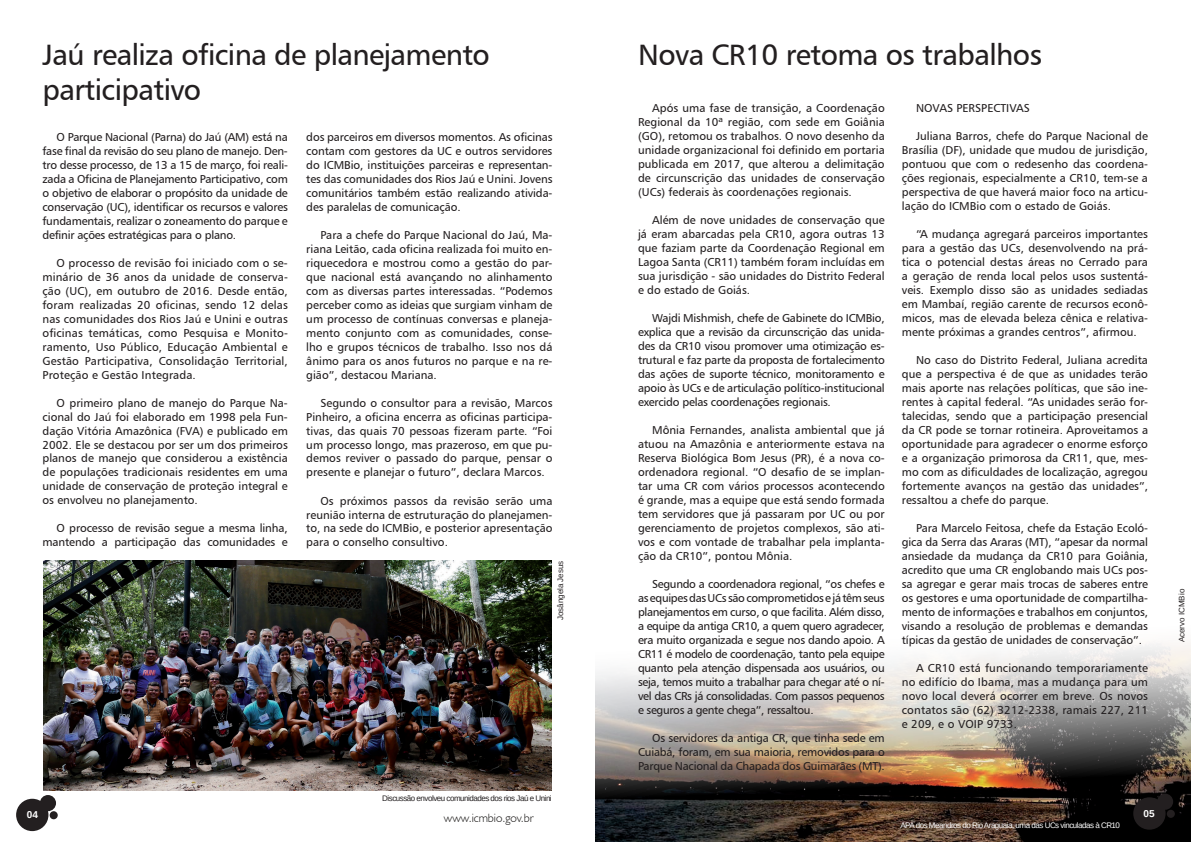
<style>
.page{position:relative;width:1191px;height:842px;background:#fff}
.page>*{position:absolute;margin:0;border:0;box-sizing:border-box;transform-origin:0 0}
.t1{font:29.5px/35.4px "Humanist 777 BT Roman B";letter-spacing:-.02em;color:#231f20}
.t2{font:300 12px "Humanist 521 BT";color:#1c1a19}
.t3{font:11.5px/14px "Humanist 777 BT Roman B";color:#231f20;text-align:justify}
.t4{font:700 10px "Liberation Sans";color:#fff}
.t5{font:8px "Liberation Sans";letter-spacing:-.06em;color:#fff}
.t6{font:8px "Liberation Sans";letter-spacing:-.06em;color:#231f20}
.t7{font:8px "Liberation Sans";color:#231f20}
</style>
<div class="page">
<img style="left:595px;top:643px;width:596px;height:199px">
<div style="left:16px;top:799px;width:32px;height:32px;background:#231f20;border-radius:50%"></div>
<div style="left:40px;top:795px;width:16px;height:16px;background:#231f20;border-radius:50%"></div>
<div style="left:50px;top:811px;width:8px;height:8px;background:#231f20;border-radius:50%"></div>
<div style="left:1133px;top:797px;width:32px;height:33px;background:#231f20;border-radius:50%"></div>
<div style="left:1157px;top:794px;width:16px;height:16px;background:#231f20;border-radius:50%"></div>
<div style="left:1166px;top:810px;width:8px;height:8px;background:#231f20;border-radius:50%"></div>
<img style="left:43px;top:561px;width:509px;height:230px">
<h1 class="t1" style="left:43px;top:36px;width:449px">Jaú realiza oficina de planejamento participativo</h1>
<h1 class="t1" style="left:638px;top:36px;width:405px">Nova CR10 retoma os trabalhos</h1>
<p class="t3" style="left:638px;top:101px;width:248px;text-indent:14px">Após uma fase de transição, a Coordenação Regional da 10ª região, com sede em Goiânia (GO), retomou os trabalhos. O novo desenho da unidade organizacional foi definido em portaria publicada em 2017, que alterou a delimitação de circunscrição das unidades de conservação (UCs) federais às coordenações regionais.</p>
<p class="t3" style="left:638px;top:213px;width:248px;text-indent:14px">Além de nove unidades de conservação que já eram abarcadas pela CR10, agora outras 13 que faziam parte da Coordenação Regional em Lagoa Santa (CR11) também foram incluídas em sua jurisdição - são unidades do Distrito Federal e do estado de Goiás.</p>
<p class="t3" style="left:638px;top:311px;width:248px;text-indent:14px">Wajdi Mishmish, chefe de Gabinete do ICMBio, explica que a revisão da circunscrição das unida&shy;des da CR10 visou promover uma otimização es&shy;trutural e faz parte da proposta de fortalecimento das ações de suporte técnico, monitoramento e apoio às UCs e de articulação político-institucional exercido pelas coordenações regionais.</p>
<p class="t3" style="left:638px;top:423px;width:248px;text-indent:14px">Mônia Fernandes, analista ambiental que já atuou na Amazônia e anteriormente estava na Reserva Biológica Bom Jesus (PR), é a nova co&shy;ordenadora regional. “O desafio de se implan&shy;tar uma CR com vários processos acontecendo é grande, mas a equipe que está sendo formada tem servidores que já passaram por UC ou por gerenciamento de projetos complexos, são ati&shy;vos e com vontade de trabalhar pela implanta&shy;ção da CR10”, pontou Mônia.</p>
<p class="t3" style="left:638px;top:577px;width:248px;text-indent:14px">Segundo a coordenadora regional, “os chefes e as equipes das UCs são comprometidos e já têm seus planejamentos em curso, o que facilita. Além disso, a equipe da antiga CR10, a quem quero agradecer, era muito organizada e segue nos dando apoio. A CR11 é modelo de coordenação, tanto pela equipe quanto pela atenção dispensada aos usuários, ou seja, temos muito a trabalhar para chegar até o ní&shy;vel das CRs já consolidadas. Com passos pequenos e seguros a gente chega”, ressaltou.</p>
<p class="t3" style="left:638px;top:731px;width:248px;text-indent:14px">Os servidores da antiga CR, que tinha sede em Cuiabá, foram, em sua maioria, removidos para o Parque Nacional da Chapada dos Guimarães (MT).</p>
<p class="t3" style="left:916px;top:101px;width:115px">NOVAS PERSPECTIVAS</p>
<p class="t3" style="left:902px;top:129px;width:248px;text-indent:14px">Juliana Barros, chefe do Parque Nacional de Brasília (DF), unidade que mudou de jurisdição, pontuou que com o redesenho das coordena&shy;ções regionais, especialmente a CR10, tem-se a perspectiva de que haverá maior foco na articu&shy;lação do ICMBio com o estado de Goiás.</p>
<p class="t3" style="left:902px;top:227px;width:248px;text-indent:14px">“A mudança agregará parceiros importantes para a gestão das UCs, desenvolvendo na prá&shy;tica o potencial destas áreas no Cerrado para a geração de renda local pelos usos sustentá&shy;veis. Exemplo disso são as unidades sediadas em Mambaí, região carente de recursos econô&shy;micos, mas de elevada beleza cênica e relativa&shy;mente próximas a grandes centros”, afirmou.</p>
<p class="t3" style="left:902px;top:353px;width:248px;text-indent:14px">No caso do Distrito Federal, Juliana acredita que a perspectiva é de que as unidades terão mais aporte nas relações políticas, que são ine&shy;rentes à capital federal. “As unidades serão for&shy;talecidas, sendo que a participação presencial da CR pode se tornar rotineira. Aproveitamos a oportunidade para agradecer o enorme esforço e a organização primorosa da CR11, que, mes&shy;mo com as dificuldades de localização, agregou fortemente avanços na gestão das unidades”, ressaltou a chefe do parque.</p>
<p class="t3" style="left:902px;top:521px;width:248px;text-indent:14px">Para Marcelo Feitosa, chefe da Estação Ecoló&shy;gica da Serra das Araras (MT), “apesar da normal ansiedade da mudança da CR10 para Goiânia, acredito que uma CR englobando mais UCs pos&shy;sa agregar e gerar mais trocas de saberes entre os gestores e uma oportunidade de compartilha&shy;mento de informações e trabalhos em conjuntos, visando a resolução de problemas e demandas típicas da gestão de unidades de conservação”.</p>
<p class="t3" style="left:902px;top:661px;width:248px;text-indent:14px">A CR10 está funcionando temporariamente no edifício do Ibama, mas a mudança para um novo local deverá ocorrer em breve. Os novos contatos são (62) 3212-2338, ramais 227, 211 e 209, e o VOIP 9733.</p>
<p class="t3" style="left:306px;top:129px;width:248px">dos parceiros em diversos momentos. As oficinas contam com gestores da UC e outros servidores do ICMBio, instituições parceiras e representan&shy;tes das comunidades dos Rios Jaú e Unini. Jovens comunitários também estão realizando ativida&shy;des paralelas de comunicação.</p>
<p class="t3" style="left:306px;top:227px;width:248px;text-indent:14px">Para a chefe do Parque Nacional do Jaú, Ma&shy;riana Leitão, cada oficina realizada foi muito en&shy;riquecedora e mostrou como a gestão do par&shy;que nacional está avançando no alinhamento com as diversas partes interessadas. “Podemos perceber como as ideias que surgiam vinham de um processo de contínuas conversas e planeja&shy;mento conjunto com as comunidades, conse&shy;lho e grupos técnicos de trabalho. Isso nos dá ânimo para os anos futuros no parque e na re&shy;gião”, destacou Mariana.</p>
<p class="t3" style="left:306px;top:395px;width:248px;text-indent:14px">Segundo o consultor para a revisão, Marcos Pinheiro, a oficina encerra as oficinas participa&shy;tivas, das quais 70 pessoas fizeram parte. “Foi um processo longo, mas prazeroso, em que pu&shy;demos reviver o passado do parque, pensar o presente e planejar o futuro”, declara Marcos.</p>
<p class="t3" style="left:306px;top:493px;width:248px;text-indent:14px">Os próximos passos da revisão serão uma reunião interna de estruturação do planejamen&shy;to, na sede do ICMBio, e posterior apresentação para o conselho consultivo.</p>
<p class="t3" style="left:42px;top:129px;width:247px;text-indent:14px">O Parque Nacional (Parna) do Jaú (AM) está na fase final da revisão do seu plano de manejo. Den&shy;tro desse processo, de 13 a 15 de março, foi reali&shy;zada a Oficina de Planejamento Participativo, com o objetivo de elaborar o propósito da unidade de conservação (UC), identificar os recursos e valores fundamentais, realizar o zoneamento do parque e definir ações estratégicas para o plano.</p>
<p class="t3" style="left:42px;top:255px;width:247px;text-indent:14px">O processo de revisão foi iniciado com o se&shy;minário de 36 anos da unidade de conserva&shy;ção (UC), em outubro de 2016. Desde então, foram realizadas 20 oficinas, sendo 12 delas nas comunidades dos Rios Jaú e Unini e outras oficinas temáticas, como Pesquisa e Monito&shy;ramento, Uso Público, Educação Ambiental e Gestão Participativa, Consolidação Territorial, Proteção e Gestão Integrada.</p>
<p class="t3" style="left:42px;top:395px;width:247px;text-indent:14px">O primeiro plano de manejo do Parque Na&shy;cional do Jaú foi elaborado em 1998 pela Fun&shy;dação Vitória Amazônica (FVA) e publicado em 2002. Ele se destacou por ser um dos primeiros planos de manejo que considerou a existência de populações tradicionais residentes em uma unidade de conservação de proteção integral e os envolveu no planejamento.</p>
<p class="t3" style="left:42px;top:521px;width:247px;text-align:right">O processo de revisão segue a mesma linha, mantendo a participação das comunidades e</p>
<p class="t7" style="left:555px;top:620px;width:61px;rotate:-90deg">Josângela Jesus</p>
<p class="t6" style="left:382px;top:793px;width:171px">Discussão envolveu comunidades dos rios Jaú e Unini</p>
<p class="t4" style="left:27px;top:808px;width:13px">04</p>
<p class="t2" style="left:444px;top:810px;width:92px">www.icmbio.gov.br</p>
<p class="t4" style="left:1143px;top:807px;width:13px">05</p>
<p class="t5" style="left:900px;top:820px;width:221px">APA dos Meandros do Rio Araguaia, uma das UCs vinculadas à CR10</p>
<p class="t7" style="left:1176px;top:642px;width:55px;rotate:-90deg">Acervo ICMBio</p>
</div>
